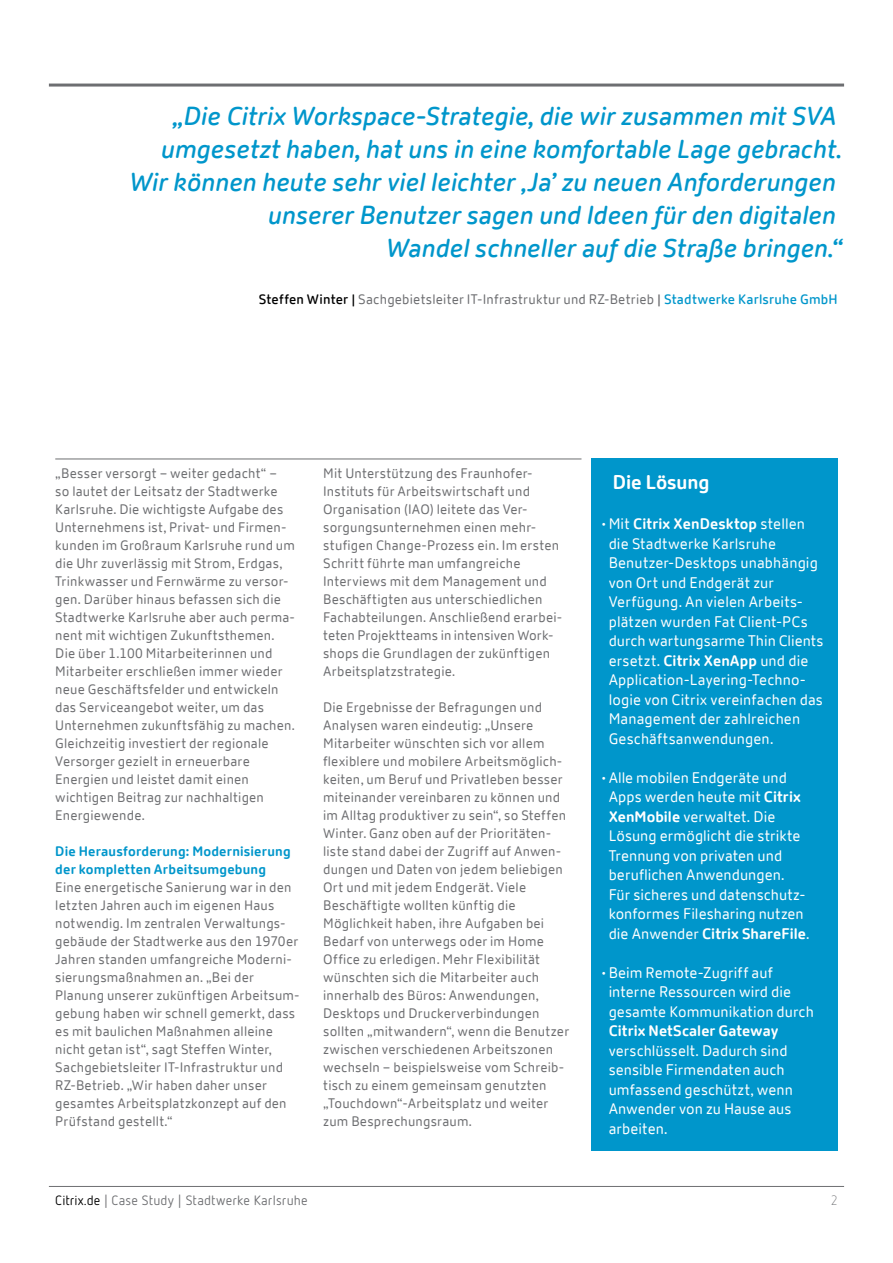
<style>
.page{position:relative;width:893px;height:1263px;background:#fff}
.page>*{position:absolute;margin:0;border:0;box-sizing:border-box;transform-origin:0 0}
.t1{font:italic 600 25.5px/33px "Citrix New Sans";color:#0096cb;text-align:right}
.t2{font:700 19.5px "Citrix New Sans";letter-spacing:-.01em;color:#fff}
.t3{font:15px/19.5px "Citrix New Sans";letter-spacing:.005em;color:#fff}
.t4{font:700 15px "Citrix New Sans";letter-spacing:.005em;color:#fff}
.t5{font:13.5px/18px "Citrix New Sans";letter-spacing:.015em;color:#6d6e71}
.t6{font:700 13.5px/18px "Citrix New Sans";letter-spacing:.01em;color:#0096cb}
.t7{font:13.5px "Netto OT";letter-spacing:.01em;color:#6d6e71}
.t8{font:300 13.5px "Netto OT";color:#6d6e71}
.s1{font-weight:600;color:#000}
.s2{font-weight:600}
.s3{font-weight:600;color:#0096cb}
.s4{font-weight:700}
.s5{color:#000}
</style>
<div class="page">
<hr style="left:49px;top:84px;width:795px;height:3px;background:#6d6e71">
<hr style="left:49px;top:1186px;width:795px;height:1px;background:#6d6e71">
<hr style="left:55px;top:459px;width:526px;height:1px;background:#6d6e71">
<div style="left:591px;top:459px;width:247px;height:692px;background:#0096cb"></div>
<p class="t1" style="left:129px;top:99px;width:715px">„Die Citrix Workspace-Strategie, die wir zusammen mit SVA umgesetzt haben, hat uns in eine komfortable Lage gebracht.<br>Wir können heute sehr viel leichter ‚Ja’ zu neuen Anforderungen unserer Benutzer sagen und Ideen für den digitalen<br>Wandel schneller auf die Straße bringen.“</p>
<p class="t5" style="left:259px;top:291px;width:580px"><span class="s1">Steffen Winter |</span> Sachgebietsleiter IT-Infrastruktur und RZ-Betrieb <span class="s2">|</span> <span class="s3">Stadtwerke Karlsruhe GmbH</span></p>
<p class="t5" style="left:55px;top:465px;width:241px">„Besser versorgt – weiter gedacht“ –<br>so lautet der Leitsatz der Stadtwerke Karlsruhe. Die wichtigste Aufgabe des Unternehmens ist, Privat- und Firmen&shy;kunden im Großraum Karlsruhe rund um die Uhr zuverlässig mit Strom, Erdgas, Trinkwasser und Fernwärme zu versor&shy;gen. Darüber hinaus befassen sich die Stadtwerke Karlsruhe aber auch perma&shy;nent mit wichtigen Zukunftsthemen.<br>Die über 1.100 Mitarbeiterinnen und Mitarbeiter erschließen immer wieder neue Geschäftsfelder und entwickeln das Serviceangebot weiter, um das Unternehmen zukunftsfähig zu machen.<br>Gleichzeitig investiert der regionale Versorger gezielt in erneuerbare Energien und leistet damit einen wichtigen Beitrag zur nachhaltigen Energiewende.</p>
<p class="t6" style="left:55px;top:843px;width:237px">Die Herausforderung: Modernisierung der kompletten Arbeitsumgebung</p>
<p class="t5" style="left:55px;top:879px;width:246px">Eine energetische Sanierung war in den letzten Jahren auch im eigenen Haus notwendig. Im zentralen Verwaltungs&shy;gebäude der Stadtwerke aus den 1970er Jahren standen umfangreiche Moderni&shy;sierungsmaßnahmen an. „Bei der Planung unserer zukünftigen Arbeitsum&shy;gebung haben wir schnell gemerkt, dass es mit baulichen Maßnahmen alleine nicht getan ist“, sagt Steffen Winter, Sachgebietsleiter IT-Infrastruktur und RZ-Betrieb. „Wir haben daher unser gesamtes Arbeitsplatzkonzept auf den Prüfstand gestellt.“</p>
<p class="t5" style="left:323px;top:465px;width:241px">Mit Unterstützung des Fraunhofer-Instituts für Arbeitswirtschaft und Organisation (IAO) leitete das Ver&shy;sorgungsunternehmen einen mehr&shy;stufigen Change-Prozess ein. Im ersten Schritt führte man umfangreiche Interviews mit dem Management und Beschäftigten aus unterschiedlichen Fachabteilungen. Anschließend erarbei&shy;teten Projektteams in intensiven Work - shops die Grundlagen der zukünftigen Arbeitsplatzstrategie.</p>
<p class="t5" style="left:323px;top:699px;width:248px">Die Ergebnisse der Befragungen und Analysen waren eindeutig: „Unsere Mitarbeiter wünschten sich vor allem flexiblere und mobilere Arbeitsmöglich&shy;keiten, um Beruf und Privatleben besser miteinander vereinbaren zu können und im Alltag produktiver zu sein“, so Steffen Winter. Ganz oben auf der Prioritäten&shy;liste stand dabei der Zugriff auf Anwen&shy;dungen und Daten von jedem beliebigen Ort und mit jedem Endgerät. Viele Beschäftigte wollten künftig die Möglichkeit haben, ihre Aufgaben bei Bedarf von unterwegs oder im Home Office zu erledigen. Mehr Flexibilität wünschten sich die Mitarbeiter auch innerhalb des Büros: Anwendungen, Desktops und Druckerverbindungen sollten „mitwandern“, wenn die Benutzer zwischen verschiedenen Arbeitszonen wechseln – beispielsweise vom Schreib&shy;tisch zu einem gemeinsam genutzten „Touchdown“-Arbeitsplatz und weiter zum Besprechungsraum.</p>
<h2 class="t2" style="left:613px;top:470px;width:98px">Die Lösung</h2>
<p class="t3" style="left:609px;top:514px;width:216px;text-indent:-7px">• Mit <span class="s4">Citrix XenDesktop</span> stellen die Stadtwerke Karlsruhe<br>Benutzer-Desktops unabhängig von Ort und Endgerät zur<br>Verfügung. An vielen Arbeits&shy;plätzen wurden Fat Client-PCs durch wartungsarme Thin Clients ersetzt. <span class="s4">Citrix XenApp</span> und die<br>Application-Layering-Techno&shy;logie von Citrix vereinfachen das<br>Management der zahlreichen<br>Geschäftsanwendungen.</p>
<p class="t3" style="left:609px;top:768px;width:202px;text-indent:-7px">• Alle mobilen Endgeräte und<br>Apps werden heute mit <span class="s4">Citrix<br>XenMobile</span> verwaltet. Die<br>Lösung ermöglicht die strikte<br>Trennung von privaten und beruflichen Anwendungen.<br>Für sicheres und datenschutz&shy;konformes Filesharing nutzen die Anwender <span class="s4">Citrix ShareFile</span>.</p>
<p class="t3" style="left:609px;top:963px;width:207px;text-indent:-7px">• Beim Remote-Zugriff auf interne Ressourcen wird die gesamte Kommunikation durch</p>
<p class="t4" style="left:609px;top:1022px;width:171px">Citrix NetScaler Gateway</p>
<p class="t3" style="left:609px;top:1041px;width:186px">verschlüsselt. Dadurch sind sensible Firmendaten auch umfassend geschützt, wenn<br>Anwender von zu Hause aus arbeiten.</p>
<p class="t7" style="left:55px;top:1191px;width:254px"><span class="s5">Citrix.de</span> | Case Study | Stadtwerke Karlsruhe</p>
<p class="t8" style="left:831px;top:1192px;width:8px">2</p>
</div>
